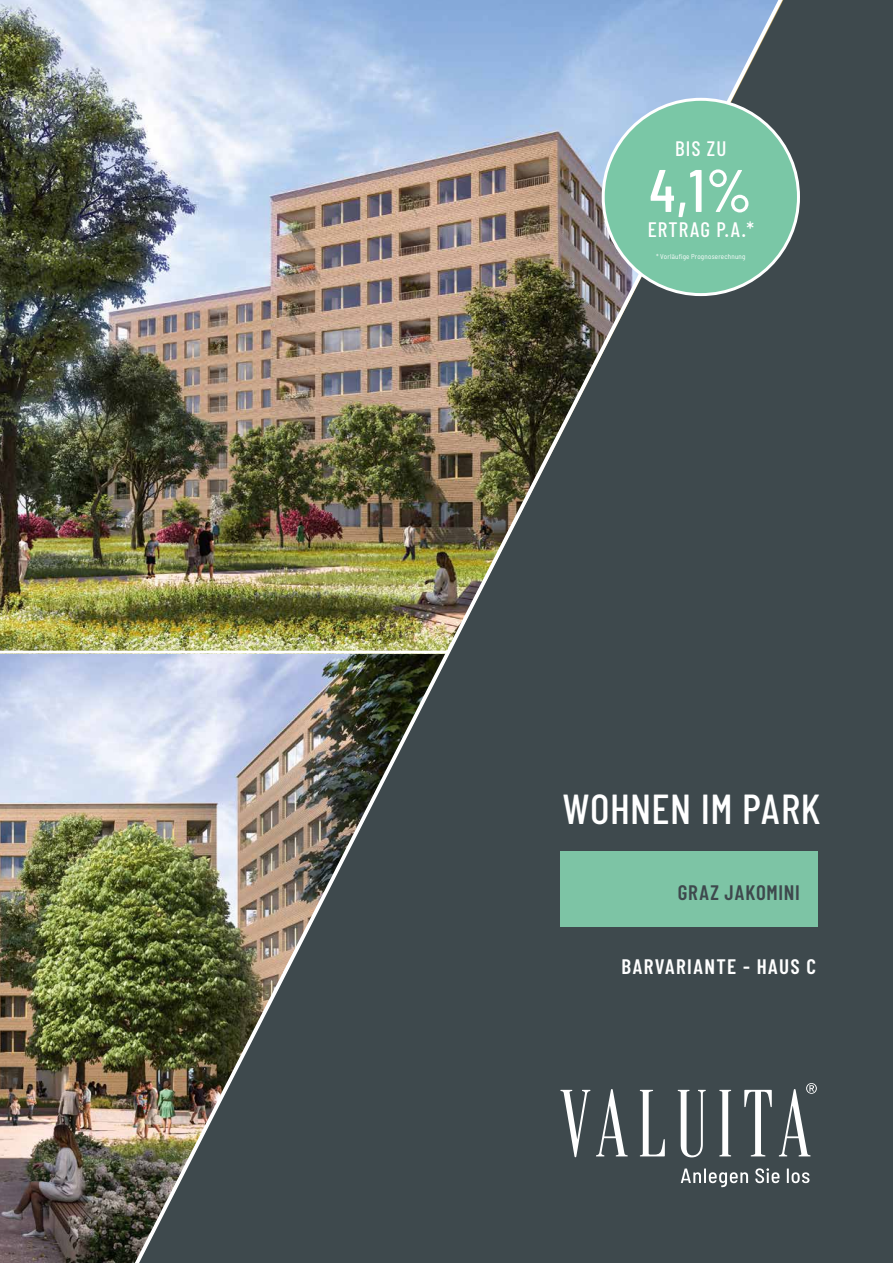
<style>
.page{position:relative;width:893px;height:1263px;background:#fff}
.page>*{position:absolute;margin:0;border:0;box-sizing:border-box;transform-origin:0 0}
.t1{font:500 60px "Barlow Condensed";color:#fff}
.t2{font:500 42px "Barlow Condensed";letter-spacing:.01em;color:#fff}
.t3{font:600 21px "Barlow Condensed";letter-spacing:.06em;color:#fff}
.t4{font:500 21px "Barlow Condensed";letter-spacing:.05em;color:#fff}
.t5{font:600 21px "Barlow Condensed";letter-spacing:.035em;color:#3e494d}
.t6{font:semi-condensed 7.05px "Barlow";letter-spacing:.03em;color:#fff}
</style>
<div class="page">
<img style="left:0;top:654px;width:88px;height:609px">
<img style="left:0;top:0;width:88px;height:651px">
<div style="left:829px;top:0;width:64px;height:1263px;background:#3e494d"></div>
<img style="left:88px;top:0;width:740px;height:1263px">
<svg style="left:681px;top:1168px;width:128px;height:19px"></svg>
<svg style="left:560px;top:1083px;width:257px;height:74px;background:#616a6d"></svg>
<div style="left:560px;top:852px;width:258px;height:75px;background:#7dc4a5"></div>
<div style="left:603px;top:99px;width:195px;height:196px;background:#7ac7a6;border-radius:50%"></div>
<h3 class="t4" style="left:675px;top:136px;width:53px">BIS ZU</h3>
<h1 class="t1" style="left:649px;top:153px;width:104px">4,1%</h1>
<h3 class="t4" style="left:648px;top:217px;width:108px">ERTRAG P.A.*</h3>
<p class="t6" style="left:656px;top:252px;width:91px">* Vorläufige Prognoserechnung</p>
<h2 class="t2" style="left:562px;top:783px;width:259px">WOHNEN IM PARK</h2>
<h3 class="t5" style="left:678px;top:879px;width:124px">GRAZ JAKOMINI</h3>
<h3 class="t3" style="left:621px;top:953px;width:196px">BARVARIANTE - HAUS C</h3>
</div>
